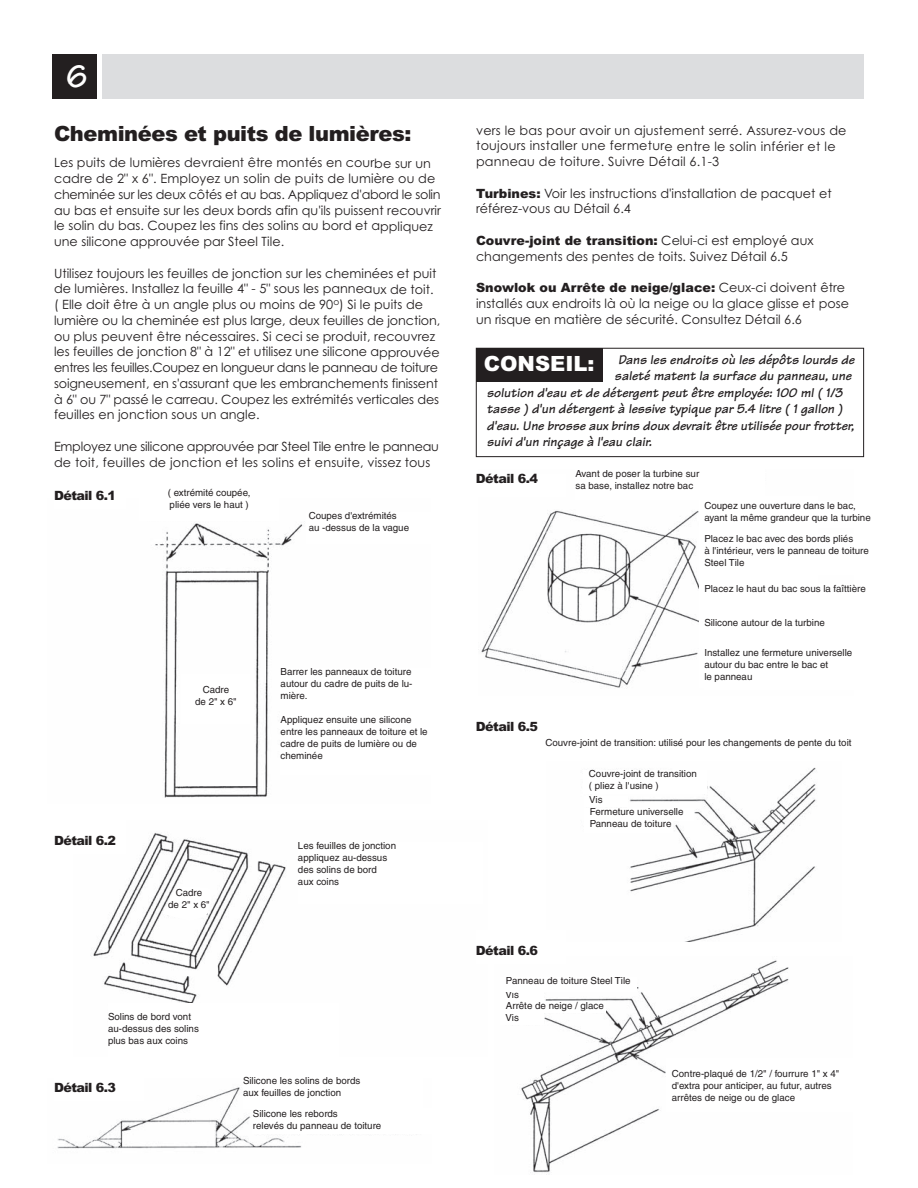
<style>
.page{position:relative;width:918px;height:1188px;background:#fff}
.page>*{position:absolute;margin:0;border:0;box-sizing:border-box;transform-origin:0 0}
.t1{font:700 33px "Tekton";color:#fff}
.t2{font:900 21px "Arial";letter-spacing:-.02em;color:#231f20}
.t3{font:900 21px "Arial";color:#fff}
.t4{font:700 13.5px "Tekton";letter-spacing:.005em;color:#231f20}
.t5{font:12.75px/15.8px "Century Gothic";color:#231f20}
.t6{font:900 12.75px "Arial";color:#231f20}
.t7{font:9.75px/12px "Helvetica";color:#231f20}
.s1{font-family:"Arial";font-weight:900}
.s2{font-family:"Century Gothic";font-weight:400}
</style>
<div class="page">
<img style="left:155px;top:523px;width:148px;height:275px">
<img style="left:93px;top:832px;width:193px;height:171px">
<img style="left:57px;top:1087px;width:339px;height:62px">
<img style="left:481px;top:510px;width:218px;height:178px">
<img style="left:629px;top:767px;width:187px;height:174px">
<img style="left:521px;top:960px;width:268px;height:213px">
<div style="left:102px;top:54px;width:762px;height:45px;background:#dcdddf"></div>
<div style="left:52px;top:54px;width:46px;height:45px;background:#231f20"></div>
<div style="left:476px;top:348px;width:388px;height:109px;border:1px solid #231f20"></div>
<div style="left:476px;top:348px;width:127px;height:34px;background:#231f20"></div>
<div style="left:281px;top:668px;width:154px;height:106px;background:#fff"></div>
<div style="left:243px;top:1076px;width:180px;height:32px;background:#fff"></div>
<div style="left:253px;top:1108px;width:180px;height:26px;background:#fff"></div>
<div style="left:182px;top:674px;width:68px;height:50px;background:#fff"></div>
<div style="left:54px;top:820px;width:72px;height:34px;background:#fff"></div>
<div style="left:54px;top:1067px;width:89px;height:34px;background:#fff"></div>
<div style="left:476px;top:930px;width:89px;height:34px;background:#fff"></div>
<svg style="left:163px;top:886px;width:49px;height:35px"></svg>
<div style="left:583px;top:770px;width:124px;height:23px;background:#fff"></div>
<div style="left:501px;top:991px;width:43px;height:11px;background:#fff"></div>
<div style="left:501px;top:1013px;width:43px;height:12px;background:#fff"></div>
<div style="left:501px;top:977px;width:136px;height:15px;background:#fff"></div>
<div style="left:666px;top:1058px;width:194px;height:53px;background:#fff"></div>
<div style="left:501px;top:1001px;width:105px;height:11px;background:#fff"></div>
<div style="left:584px;top:808px;width:110px;height:12px;background:#fff"></div>
<div style="left:584px;top:820px;width:89px;height:13px;background:#fff"></div>
<h1 class="t1" style="left:66px;top:65px;width:23px">6</h1>
<h2 class="t2" style="left:54px;top:126px;width:359px">Cheminées et puits de lumières:</h2>
<p class="t5" style="left:476px;top:124px;width:372px">vers le bas pour avoir un ajustement serré. Assurez-vous de toujours installer une fermeture entre le solin inférier et le panneau de toiture. Suivre Détail 6.1-3</p>
<p class="t5" style="left:476px;top:187px;width:357px"><span class="s1">Turbines:</span> Voir les instructions d'installation de pacquet et référez-vous au Détail 6.4</p>
<p class="t6" style="left:476px;top:236px;width:339px">Couvre-joint de transition: <span class="s2">Celui-ci est employé aux</span></p>
<p class="t5" style="left:476px;top:250px;width:313px">changements des pentes de toits. Suivez Détail 6.5</p>
<p class="t6" style="left:476px;top:283px;width:371px">Snowlok ou Arrête de neige/glace: <span class="s2">Ceux-ci doivent être</span></p>
<p class="t5" style="left:476px;top:297px;width:374px">installés aux endroits là où la neige ou la glace glisse et pose un risque en matière de sécurité. Consultez Détail 6.6</p>
<p class="t4" style="left:618px;top:355px;width:240px">Dans les endroits où les dépôts lourds de</p>
<p class="t4" style="left:615px;top:371px;width:240px">saleté matent la surface du panneau, une</p>
<p class="t4" style="left:487px;top:388px;width:359px">solution d'eau et de détergent peut être employée: 100 ml ( 1/3</p>
<p class="t4" style="left:487px;top:404px;width:359px">tasse ) d'un détergent à lessive typique par 5.4 litre ( 1 gallon )</p>
<p class="t4" style="left:487px;top:421px;width:371px">d'eau. Une brosse aux brins doux devrait être utilisée pour frotter,</p>
<p class="t4" style="left:487px;top:437px;width:169px">suivi d'un rinçage à l'eau clair.</p>
<p class="t5" style="left:54px;top:156px;width:388px">Les puits de lumières devraient être montés en courbe sur un cadre de 2" x 6". Employez un solin de puits de lumière ou de cheminée sur les deux côtés et au bas. Appliquez d'abord le solin au bas et ensuite sur les deux bords afin qu'ils puissent recouvrir le solin du bas. Coupez les fins des solins au bord et appliquez une silicone approuvée par Steel Tile.</p>
<p class="t5" style="left:54px;top:266px;width:388px">Utilisez toujours les feuilles de jonction sur les cheminées et puit de lumières. Installez la feuille 4" - 5" sous les panneaux de toit. ( Elle doit être à un angle plus ou moins de 90<sup>o</sup>) Si le puits de lumière ou la cheminée est plus large, deux feuilles de jonction, ou plus peuvent être nécessaires. Si ceci se produit, recouvrez les feuilles de jonction 8" à 12" et utilisez une silicone approuvée entres les feuilles.Coupez en longueur dans le panneau de toiture soigneusement, en s'assurant que les embranchements finissent à 6" ou 7" passé le carreau. Coupez les extrémités verticales des feuilles en jonction sous un angle.</p>
<p class="t5" style="left:54px;top:440px;width:386px">Employez une silicone approuvée par Steel Tile entre le panneau de toit, feuilles de jonction et les solins et ensuite, vissez tous</p>
<h2 class="t3" style="left:484px;top:356px;width:112px">CONSEIL:</h2>
<p class="t7" style="left:575px;top:469px;width:125px">Avant de poser la turbine sur sa base, installez notre bac</p>
<p class="t6" style="left:476px;top:474px;width:64px">Détail 6.4</p>
<p class="t7" style="left:168px;top:488px;width:84px">( extrémité coupée, pliée vers le haut )</p>
<p class="t6" style="left:54px;top:491px;width:64px">Détail 6.1</p>
<p class="t7" style="left:704px;top:500px;width:168px">Coupez une ouverture dans le bac, ayant la même grandeur que la turbine</p>
<p class="t7" style="left:704px;top:533px;width:166px">Placez le bac avec des bords pliés<br>à l'intérieur, vers le panneau de toiture<br>Steel Tile</p>
<p class="t7" style="left:704px;top:583px;width:163px">Placez le haut du bac sous la faîttière</p>
<p class="t7" style="left:309px;top:510px;width:102px">Coupes d'extrémités au -dessus de la vague</p>
<p class="t6" style="left:54px;top:836px;width:64px">Détail 6.2</p>
<p class="t7" style="left:195px;top:685px;width:43px;text-align:center">Cadre<br>de 2" x 6"</p>
<p class="t7" style="left:168px;top:888px;width:43px;text-align:center">Cadre<br>de 2" x 6"</p>
<p class="t7" style="left:108px;top:1011px;width:92px">Solins de bord vont au-dessus des solins plus bas aux coins</p>
<p class="t7" style="left:281px;top:666px;width:133px;text-align:justify">Barrer les panneaux de toiture autour du cadre de puits de lu&shy;mière.</p>
<p class="t7" style="left:281px;top:714px;width:149px">Appliquez ensuite une silicone entre les panneaux de toiture et le cadre de puits de lumière ou de cheminée</p>
<p class="t7" style="left:298px;top:840px;width:100px">Les feuilles de jonction appliquez au-dessus des solins de bord<br>aux coins</p>
<p class="t6" style="left:54px;top:1083px;width:64px">Détail 6.3</p>
<p class="t7" style="left:243px;top:1076px;width:119px">Silicone les solins de bords aux feuilles de jonction</p>
<p class="t7" style="left:253px;top:1108px;width:130px">Silicone les rebords<br>relevés du panneau de toiture</p>
<p class="t7" style="left:704px;top:617px;width:122px">Silicone autour de la turbine</p>
<p class="t7" style="left:704px;top:647px;width:149px">Installez une fermeture universelle autour du bac entre le bac et<br>le panneau</p>
<p class="t6" style="left:476px;top:722px;width:64px">Détail 6.5</p>
<p class="t7" style="left:545px;top:738px;width:308px">Couvre-joint de transition: utilisé pour les changements de pente du toit</p>
<p class="t7" style="left:589px;top:768px;width:110px">Couvre-joint de transition ( pliez à l'usine )</p>
<p class="t7" style="left:589px;top:794px;width:15px">Vis</p>
<p class="t7" style="left:590px;top:806px;width:95px">Fermeture universelle<br>Panneau de toiture</p>
<p class="t6" style="left:476px;top:946px;width:64px">Détail 6.6</p>
<p class="t7" style="left:506px;top:976px;width:126px">Panneau de toiture Steel Tile</p>
<p class="t7" style="left:505px;top:989px;width:15px">Vis</p>
<p class="t7" style="left:506px;top:1001px;width:99px">Arrête de neige / glace</p>
<p class="t7" style="left:505px;top:1013px;width:15px">Vis</p>
<p class="t7" style="left:672px;top:1068px;width:169px">Contre-plaqué de 1/2" / fourrure 1" x 4" d'extra pour anticiper, au futur, autres arrêtes de neige ou de glace</p>
</div>
